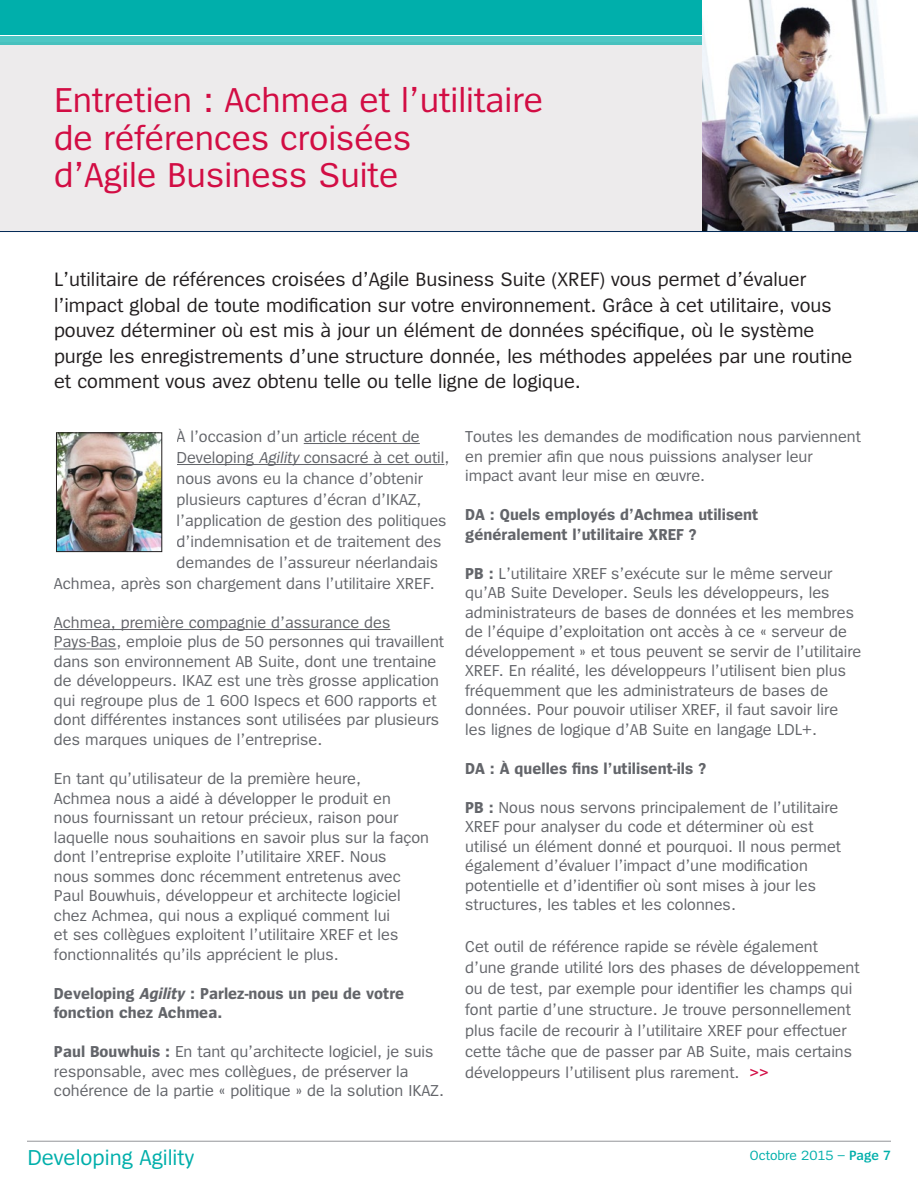
<style>
.page{position:relative;width:918px;height:1188px;background:#fff}
.page>*{position:absolute;margin:0;border:0;box-sizing:border-box;transform-origin:0 0}
.t1{font:36px/37.5px "Spiegel";color:#d20d44}
.t2{font:22.5px "Spiegel";color:#00afab}
.t3{font:20.25px/25.5px "Spiegel";color:#231f20}
.t4{font:16.5px/19.5px "Spiegel";color:#63656a}
.t5{font:700 16.5px/19.5px "Spiegel";color:#63656a}
.t6{font:13.95px "Spiegel";color:#00afab}
.s1{font-style:italic}
.s2{font-weight:700}
.s3{font-weight:600;color:#d20d44}
.s4{font-weight:600}
</style>
<div class="page">
<div style="left:0;top:42px;width:917px;height:190px;background:#edebec"></div>
<div style="left:0;top:0;width:918px;height:35px;background:#00afab"></div>
<div style="left:0;top:36px;width:918px;height:9px;background:#4dc7c4"></div>
<img style="left:702px;top:0;width:216px;height:231px">
<hr style="left:27px;top:1141px;width:864px;height:1px;background:#939598">
<hr style="left:304px;top:443px;width:116px;height:1px;background:#63656a">
<hr style="left:177px;top:464px;width:267px;height:1px;background:#63656a">
<hr style="left:54px;top:629px;width:336px;height:1px;background:#63656a">
<hr style="left:54px;top:649px;width:62px;height:1px;background:#63656a">
<hr style="left:0;top:231px;width:918px;height:1px;background:#002855">
<img style="left:58px;top:434px;width:102px;height:116px">
<div style="left:56px;top:432px;width:106px;height:120px;border:1px solid #231f20"></div>
<h1 class="t1" style="left:54px;top:83px;width:491px">Entretien : Achmea et l’utilitaire de références croisées<br>d’Agile Business Suite</h1>
<p class="t3" style="left:54px;top:267px;width:800px">L’utilitaire de références croisées d’Agile Business Suite (XREF) vous permet d’évaluer l’impact global de toute modification sur votre environnement. Grâce à cet utilitaire, vous pouvez déterminer où est mis à jour un élément de données spécifique, où le système purge les enregistrements d’une structure donnée, les méthodes appelées par une routine et comment vous avez obtenu telle ou telle ligne de logique.</p>
<p class="t4" style="left:177px;top:427px;width:245px">À l’occasion d’un article récent de</p>
<p class="t4" style="left:177px;top:448px;width:274px">Developing <span class="s1">Agility</span> consacré à cet outil,</p>
<p class="t4" style="left:177px;top:469px;width:248px">nous avons eu la chance d’obtenir</p>
<p class="t4" style="left:177px;top:490px;width:246px">plusieurs captures d’écran d’IKAZ,</p>
<p class="t4" style="left:177px;top:511px;width:272px">l’application de gestion des politiques</p>
<p class="t4" style="left:177px;top:532px;width:266px">d’indemnisation et de traitement des</p>
<p class="t4" style="left:177px;top:553px;width:263px">demandes de l’assureur néerlandais</p>
<p class="t4" style="left:54px;top:574px;width:382px">Achmea, après son chargement dans l’utilitaire XREF.</p>
<p class="t4" style="left:54px;top:613px;width:392px">Achmea, première compagnie d’assurance des Pays‑Bas, emploie plus de 50 personnes qui travaillent dans son environnement AB Suite, dont une trentaine de développeurs. IKAZ est une très grosse application qui regroupe plus de 1 600 Ispecs et 600 rapports et dont différentes instances sont utilisées par plusieurs des marques uniques de l’entreprise.</p>
<p class="t4" style="left:54px;top:769px;width:377px">En tant qu’utilisateur de la première heure,<br>Achmea nous a aidé à développer le produit en nous fournissant un retour précieux, raison pour laquelle nous souhaitions en savoir plus sur la façon dont l’entreprise exploite l’utilitaire XREF. Nous<br>nous sommes donc récemment entretenus avec Paul Bouwhuis, développeur et architecte logiciel chez Achmea, qui nous a expliqué comment lui<br>et ses collègues exploitent l’utilitaire XREF et les fonctionnalités qu’ils apprécient le plus.</p>
<p class="t5" style="left:54px;top:984px;width:352px">Developing <span class="s1">Agility</span> : Parlez-nous un peu de votre fonction chez Achmea.</p>
<p class="t4" style="left:54px;top:1042px;width:391px"><span class="s2">Paul Bouwhuis :</span> En tant qu’architecte logiciel, je suis responsable, avec mes collègues, de préserver la cohérence de la partie « politique » de la solution IKAZ.</p>
<p class="t4" style="left:465px;top:427px;width:397px">Toutes les demandes de modification nous parviennent en premier afin que nous puissions analyser leur impact avant leur mise en œuvre.</p>
<p class="t5" style="left:465px;top:505px;width:295px">DA : Quels employés d’Achmea utilisent généralement l’utilitaire XREF ?</p>
<p class="t4" style="left:465px;top:564px;width:398px"><span class="s2">PB :</span> L’utilitaire XREF s’exécute sur le même serveur qu’AB Suite Developer. Seuls les développeurs, les administrateurs de bases de données et les membres de l’équipe d’exploitation ont accès à ce « serveur de développement » et tous peuvent se servir de l’utilitaire XREF. En réalité, les développeurs l’utilisent bien plus fréquemment que les administrateurs de bases de données. Pour pouvoir utiliser XREF, il faut savoir lire les lignes de logique d’AB Suite en langage LDL+.</p>
<p class="t5" style="left:465px;top:759px;width:243px">DA : À quelles fins l’utilisent-ils ?</p>
<p class="t4" style="left:465px;top:798px;width:377px"><span class="s2">PB :</span> Nous nous servons principalement de l’utilitaire XREF pour analyser du code et déterminer où est utilisé un élément donné et pourquoi. Il nous permet également d’évaluer l’impact d’une modification potentielle et d’identifier où sont mises à jour les structures, les tables et les colonnes.</p>
<p class="t4" style="left:465px;top:937px;width:396px;line-height:21px">Cet outil de référence rapide se révèle également d’une grande utilité lors des phases de développement ou de test, par exemple pour identifier les champs qui font partie d’une structure. Je trouve personnellement plus facile de recourir à l’utilitaire XREF pour effectuer cette tâche que de passer par AB Suite, mais certains développeurs l’utilisent plus rarement. <span class="s3">&gt;&gt;</span></p>
<h2 class="t2" style="left:28px;top:1146px;width:168px">Developing Agility</h2>
<p class="t6" style="left:750px;top:1148px;width:143px">Octobre 2015 – <span class="s4">Page 7</span></p>
</div>
